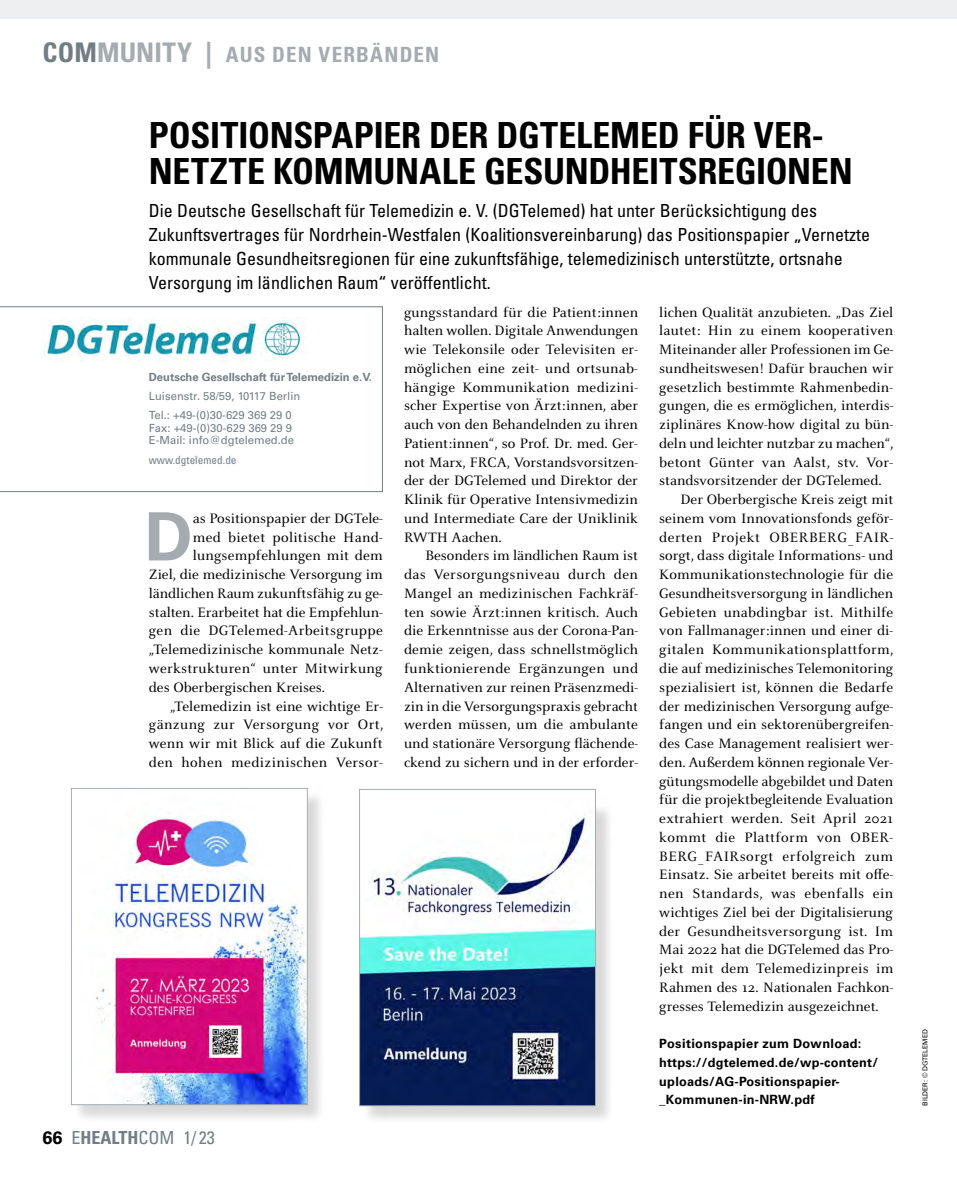
<style>
.page{position:relative;width:957px;height:1191px;background:#fff}
.page>*{position:absolute;margin:0;border:0;box-sizing:border-box;transform-origin:0 0}
.t1{font:700 66.9px "Univers LT Std";color:#a4acb1}
.t2{font:700 condensed 36px/36px "Univers LT Std";letter-spacing:-.005em;color:#000}
.t3{font:700 condensed 21px "Univers LT Std";letter-spacing:.055em;color:#a4acb1}
.t4{font:condensed 18px/24px "Univers LT Std";color:#000}
.t5{font:condensed 18px "Univers LT Std";color:#717e86}
.t6{font:15px/18.8px "Celeste OT";letter-spacing:.005em;color:#000;text-align:justify}
.t7{font:15px "Celeste OT";letter-spacing:.025em;color:#000}
.t8{font:15px "Celeste OT";letter-spacing:.03em;color:#000}
.t9{font:15px "Celeste OT";letter-spacing:.035em;color:#000}
.t10{font:700 12.75px/18.8px "Univers LT Std";letter-spacing:.02em;color:#000}
.t11{font:11.25px/19.2px "Univers LT Std";color:#717e86}
.t12{font:700 11.25px "Univers LT Std";color:#717e86}
.t13{font:condensed 11.25px "Univers LT Std";color:#717e86}
.t14{font:6.75px "Univers LT Std";color:#000}
.s1{font-size:27px;color:#717e86}
.s2{font-size:27px}
.s3{font-weight:700;font-stretch:normal;color:#000}
.s4{font-weight:700}
</style>
<div class="page">
<div style="left:0;top:0;width:957px;height:19px;background:#edeff0"></div>
<svg style="left:0;top:306px;width:383px;height:186px"></svg>
<img style="left:41px;top:318px;width:265px;height:43px">
<div style="left:73px;top:790px;width:253px;height:333px;background:#000;opacity:.15"></div>
<img style="left:73px;top:790px;width:232px;height:312px">
<div style="left:71px;top:788px;width:236px;height:316px;border:1px solid #a4acb1"></div>
<div style="left:362px;top:792px;width:252px;height:332px;background:#000;opacity:.15"></div>
<img style="left:361px;top:801px;width:233px;height:303px">
<div style="left:359px;top:789px;width:237px;height:317px;border:1px solid #a4acb1"></div>
<h3 class="t3" style="left:43px;top:42px;width:398px"><span class="s1">COM</span><span class="s2">MUNITY |</span> AUS DEN VERBÄNDEN</h3>
<h2 class="t2" style="left:149px;top:117px;width:705px">POSITIONSPAPIER DER DGTELEMED FÜR VER-<br>NETZTE KOMMUNALE GESUNDHEITSREGIONEN</h2>
<p class="t4" style="left:149px;top:198px;width:723px">Die Deutsche Gesellschaft für Telemedizin e. V. (DGTelemed) hat unter Berücksichtigung des Zukunftsvertrages für Nordrhein-Westfalen (Koalitionsvereinbarung) das Positionspapier „Vernetzte kommunale Gesundheitsregionen für eine zukunftsfähige, telemedizinisch unterstützte, ortsnahe Versorgung im ländlichen Raum“ veröffentlicht.</p>
<p class="t12" style="left:149px;top:370px;width:225px">Deutsche Gesellschaft für Telemedizin e.V.</p>
<p class="t11" style="left:149px;top:386px;width:153px">Luisenstr. 58/59, 10117 Berlin<br>Tel.: +49-(0)30-629 369 29 0</p>
<p class="t11" style="left:149px;top:421px;width:147px;line-height:12.8px">Fax: +49-(0)30-629 369 29 9<br>E-Mail: info@dgtelemed.de</p>
<p class="t13" style="left:149px;top:452px;width:89px">www.dgtelemed.de</p>
<h1 class="t1" style="left:144px;top:497px;width:50px">D</h1>
<p class="t6" style="left:193px;top:509px;width:191px">as Positionspapier der DGTele-</p>
<p class="t6" style="left:193px;top:527px;width:191px">med bietet politische Hand-</p>
<p class="t6" style="left:193px;top:546px;width:191px">lungsempfehlungen mit dem</p>
<p class="t6" style="left:149px;top:565px;width:235px">Ziel, die medizinische Versorgung im</p>
<p class="t6" style="left:149px;top:584px;width:235px">ländlichen Raum zukunftsfähig zu ge-</p>
<p class="t6" style="left:149px;top:602px;width:235px">stalten. Erarbeitet hat die Empfehlun-</p>
<p class="t7" style="left:149px;top:622px;width:236px">gen die DGTelemed-Arbeitsgruppe</p>
<p class="t6" style="left:149px;top:640px;width:235px">„Telemedizinische kommunale Netz-</p>
<p class="t6" style="left:149px;top:659px;width:235px">werkstrukturen“ unter Mitwirkung</p>
<p class="t6" style="left:149px;top:677px;width:178px">des Oberbergischen Kreises.</p>
<p class="t6" style="left:170px;top:696px;width:214px">„Telemedizin ist eine wichtige Er-</p>
<p class="t7" style="left:149px;top:716px;width:236px">gänzung zur Versorgung vor Ort,</p>
<p class="t6" style="left:149px;top:734px;width:235px">wenn wir mit Blick auf die Zukunft</p>
<p class="t7" style="left:149px;top:753px;width:235px">den hohen medizinischen Versor-</p>
<p class="t5" style="left:43px;top:1126px;width:174px"><span class="s3">66</span> E<span class="s4">HEALTH</span>COM 1/ 23</p>
<p class="t6" style="left:404px;top:302px;width:236px">gungsstandard für die Patient:innen halten wollen. Digitale Anwendungen wie Telekonsile oder Televisiten er&shy;möglichen eine zeit- und ortsunab&shy;hängige Kommunikation medizini&shy;scher Expertise von Ärzt:innen, aber auch von den Behandelnden zu ihren Patient:innen“, so Prof. Dr. med. Ger&shy;not Marx, FRCA, Vorstandsvorsitzen&shy;der der DGTelemed und Direktor der Klinik für Operative Intensivmedizin und Intermediate Care der Uniklinik RWTH Aachen.</p>
<p class="t6" style="left:404px;top:546px;width:235px;text-indent:21px">Besonders im ländlichen Raum ist das Versorgungsniveau durch den Mangel an medizinischen Fachkräf&shy;ten sowie Ärzt:innen kritisch. Auch die Erkenntnisse aus der Corona-Pan&shy;demie zeigen, dass schnellstmöglich funktionierende Ergänzungen und Alternativen zur reinen Präsenzmedi&shy;zin in die Versorgungspraxis gebracht werden müssen, um die ambulante und stationäre Versorgung flächende&shy;ckend zu sichern und in der erforder-</p>
<p class="t6" style="left:659px;top:302px;width:235px">lichen Qualität anzubieten. „Das Ziel</p>
<p class="t6" style="left:659px;top:321px;width:235px">lautet: Hin zu einem kooperativen</p>
<p class="t6" style="left:659px;top:340px;width:236px">Miteinander aller Professionen im Ge-</p>
<p class="t6" style="left:659px;top:359px;width:236px">sundheitswesen! Dafür brauchen wir</p>
<p class="t6" style="left:659px;top:377px;width:235px">gesetzlich bestimmte Rahmenbedin-</p>
<p class="t6" style="left:659px;top:396px;width:235px">gungen, die es ermöglichen, interdis-</p>
<p class="t6" style="left:659px;top:415px;width:235px">ziplinäres Know-how digital zu bün-</p>
<p class="t6" style="left:659px;top:434px;width:236px">deln und leichter nutzbar zu machen“,</p>
<p class="t6" style="left:659px;top:452px;width:235px">betont Günter van Aalst, stv. Vor-</p>
<p class="t6" style="left:659px;top:471px;width:224px">standsvorsitzender der DGTelemed.</p>
<p class="t6" style="left:680px;top:490px;width:214px">Der Oberbergische Kreis zeigt mit</p>
<p class="t6" style="left:659px;top:509px;width:235px">seinem vom Innovationsfonds geför-</p>
<p class="t9" style="left:659px;top:528px;width:235px">derten Projekt OBERBERG_FAIR-</p>
<p class="t6" style="left:659px;top:546px;width:235px">sorgt, dass digitale Informations- und</p>
<p class="t6" style="left:659px;top:565px;width:235px">Kommunikationstechnologie für die</p>
<p class="t6" style="left:659px;top:584px;width:235px">Gesundheitsversorgung in ländlichen</p>
<p class="t6" style="left:659px;top:602px;width:235px">Gebieten unabdingbar ist. Mithilfe</p>
<p class="t6" style="left:659px;top:621px;width:235px">von Fallmanager:innen und einer di-</p>
<p class="t7" style="left:659px;top:641px;width:236px">gitalen Kommunikationsplattform,</p>
<p class="t6" style="left:659px;top:659px;width:235px">die auf medizinisches Telemonitoring</p>
<p class="t6" style="left:659px;top:677px;width:235px">spezialisiert ist, können die Bedarfe</p>
<p class="t6" style="left:659px;top:696px;width:235px">der medizinischen Versorgung aufge-</p>
<p class="t6" style="left:659px;top:715px;width:236px">fangen und ein sektorenübergreifen-</p>
<p class="t6" style="left:659px;top:734px;width:235px">des Case Management realisiert wer-</p>
<p class="t6" style="left:659px;top:752px;width:235px">den. Außerdem können regionale Ver-</p>
<p class="t6" style="left:659px;top:771px;width:235px">gütungsmodelle abgebildet und Daten</p>
<p class="t6" style="left:659px;top:790px;width:235px">für die projektbegleitende Evaluation</p>
<p class="t6" style="left:659px;top:809px;width:235px">extrahiert werden. Seit April 2021</p>
<p class="t8" style="left:659px;top:828px;width:235px">kommt die Plattform von OBER-</p>
<p class="t8" style="left:659px;top:847px;width:235px">BERG_FAIRsorgt erfolgreich zum</p>
<p class="t6" style="left:659px;top:865px;width:235px">Einsatz. Sie arbeitet bereits mit offe-</p>
<p class="t8" style="left:659px;top:884px;width:235px">nen Standards, was ebenfalls ein</p>
<p class="t6" style="left:659px;top:902px;width:235px">wichtiges Ziel bei der Digitalisierung</p>
<p class="t6" style="left:659px;top:921px;width:235px">der Gesundheitsversorgung ist. Im</p>
<p class="t6" style="left:659px;top:940px;width:235px">Mai 2022 hat die DGTelemed das Pro-</p>
<p class="t6" style="left:659px;top:959px;width:236px">jekt mit dem Telemedizinpreis im</p>
<p class="t6" style="left:659px;top:977px;width:235px">Rahmen des 12. Nationalen Fachkon-</p>
<p class="t6" style="left:659px;top:996px;width:221px">gresses Telemedizin ausgezeichnet.</p>
<p class="t10" style="left:659px;top:1034px;width:220px">Positionspapier zum Download: https://dgtelemed.de/wp-content/ uploads/AG-Positionspapier-_Kommunen-in-NRW.pdf</p>
<p class="t14" style="left:921px;top:1105px;width:78px;rotate:-90deg">BILDER: © DGTELEMED</p>
</div>
